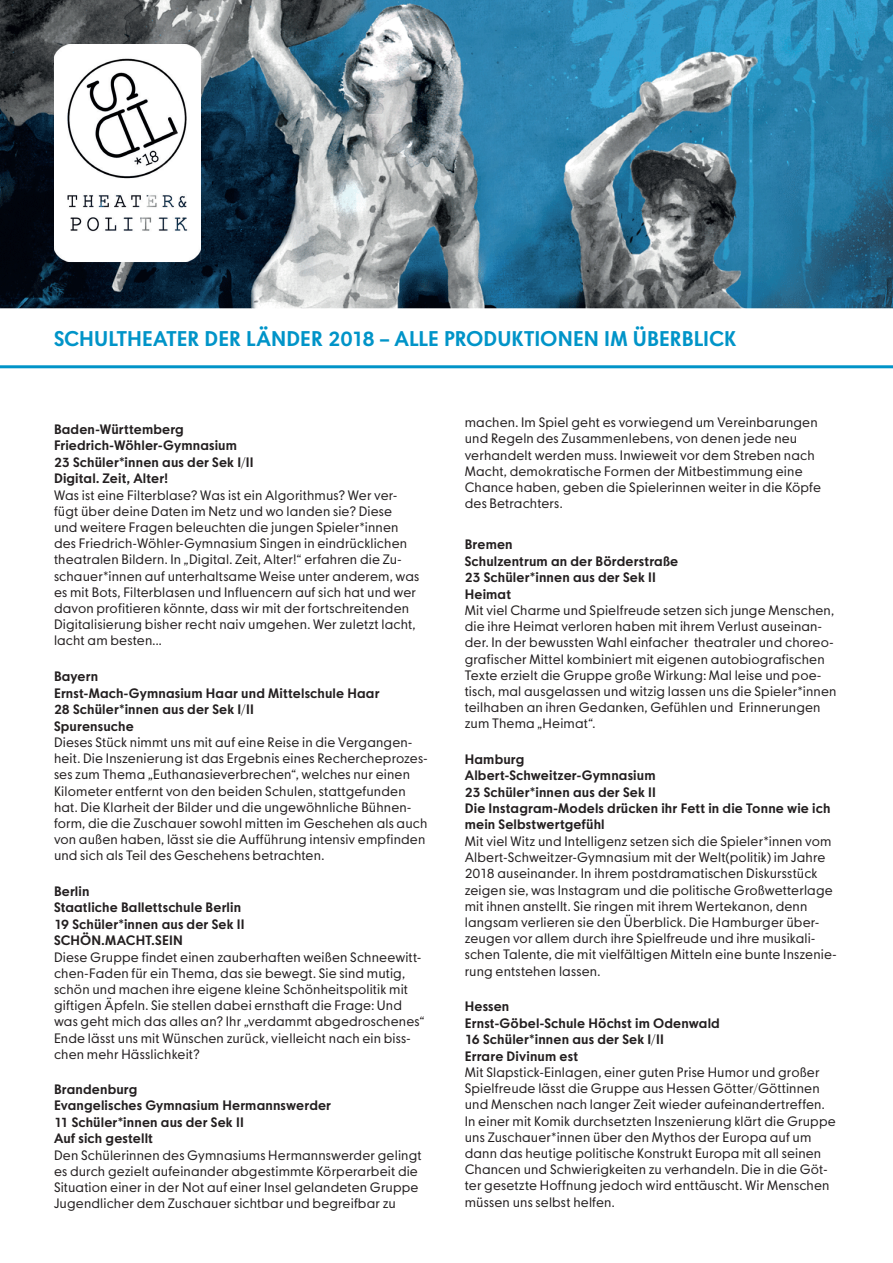
<style>
.page{position:relative;width:893px;height:1263px;background:#fff}
.page>*{position:absolute;margin:0;border:0;box-sizing:border-box;transform-origin:0 0}
.t1{font:700 21px "Moskau Grotesk";letter-spacing:.005em;color:#0094c8}
.t2{font:13.5px/16.2px "Moskau Grotesk";letter-spacing:.01em;color:#231f20}
.t3{font:700 13.5px/16.5px "Moskau Grotesk";letter-spacing:.01em;color:#231f20}
</style>
<div class="page">
<img style="left:0;top:0;width:893px;height:308px">
<img style="left:54px;top:44px;width:147px;height:218px">
<img style="left:69px;top:55px;width:119px;height:130px">
<hr style="left:0;top:365px;width:893px;height:3px;background:#0094c8">
<h1 class="t1" style="left:54px;top:326px;width:684px">SCHULTHEATER DER LÄNDER 2018 – ALLE PRODUKTIONEN IM ÜBERBLICK</h1>
<p class="t3" style="left:54px;top:421px;width:201px">Baden-Württemberg<br>Friedrich-Wöhler-Gymnasium<br>23 Schüler*innen aus der Sek I/II<br>Digital. Zeit, Alter!</p>
<p class="t2" style="left:54px;top:487px;width:367px">Was ist eine Filterblase? Was ist ein Algorithmus? Wer ver&shy;fügt über deine Daten im Netz und wo landen sie? Diese<br>und weitere Fragen beleuchten die jungen Spieler*innen des Friedrich-Wöhler-Gymnasium Singen in eindrücklichen theatralen Bildern. In „Digital. Zeit, Alter!“ erfahren die Zu&shy;schauer*innen auf unterhaltsame Weise unter anderem, was es mit Bots, Filterblasen und Influencern auf sich hat und wer davon profitieren könnte, dass wir mit der fortschreitenden Digitalisierung bisher recht naiv umgehen. Wer zuletzt lacht, lacht am besten...</p>
<p class="t3" style="left:54px;top:668px;width:327px">Bayern<br>Ernst-Mach-Gymnasium Haar und Mittelschule Haar<br>28 Schüler*innen aus der Sek I/II<br>Spurensuche</p>
<p class="t2" style="left:54px;top:734px;width:375px">Dieses Stück nimmt uns mit auf eine Reise in die Vergangen&shy;heit. Die Inszenierung ist das Ergebnis eines Rechercheprozes&shy;ses zum Thema „Euthanasieverbrechen“, welches nur einen Kilometer entfernt von den beiden Schulen, stattgefunden hat. Die Klarheit der Bilder und die ungewöhnliche Bühnen&shy;form, die die Zuschauer sowohl mitten im Geschehen als auch von außen haben, lässt sie die Aufführung intensiv empfinden und sich als Teil des Geschehens betrachten.</p>
<p class="t3" style="left:54px;top:883px;width:192px">Berlin<br>Staatliche Ballettschule Berlin<br>19 Schüler*innen aus der Sek II<br>SCHÖN.MACHT.SEIN</p>
<p class="t2" style="left:54px;top:949px;width:372px">Diese Gruppe findet einen zauberhaften weißen Schneewitt&shy;chen-Faden für ein Thema, das sie bewegt. Sie sind mutig, schön und machen ihre eigene kleine Schönheitspolitik mit giftigen Äpfeln. Sie stellen dabei ernsthaft die Frage: Und was geht mich das alles an? Ihr „verdammt abgedroschenes“ Ende lässt uns mit Wünschen zurück, vielleicht nach ein biss&shy;chen mehr Hässlichkeit?</p>
<p class="t3" style="left:54px;top:1081px;width:279px">Brandenburg<br>Evangelisches Gymnasium Hermannswerder<br>11 Schüler*innen aus der Sek II<br>Auf sich gestellt</p>
<p class="t2" style="left:54px;top:1147px;width:369px">Den Schülerinnen des Gymnasiums Hermannswerder gelingt es durch gezielt aufeinander abgestimmte Körperarbeit die Situation einer in der Not auf einer Insel gelandeten Gruppe Jugendlicher dem Zuschauer sichtbar und begreifbar zu</p>
<p class="t2" style="left:465px;top:414px;width:358px">machen. Im Spiel geht es vorwiegend um Vereinbarungen und Regeln des Zusammenlebens, von denen jede neu verhandelt werden muss. Inwieweit vor dem Streben nach Macht, demokratische Formen der Mitbestimmung eine Chance haben, geben die Spielerinnen weiter in die Köpfe des Betrachters.</p>
<p class="t3" style="left:465px;top:536px;width:215px">Bremen<br>Schulzentrum an der Börderstraße<br>23 Schüler*innen aus der Sek II<br>Heimat</p>
<p class="t2" style="left:465px;top:602px;width:373px">Mit viel Charme und Spielfreude setzen sich junge Menschen, die ihre Heimat verloren haben mit ihrem Verlust auseinan&shy;der. In der bewussten Wahl einfacher theatraler und choreo&shy;grafischer Mittel kombiniert mit eigenen autobiografischen Texte erzielt die Gruppe große Wirkung: Mal leise und poe&shy;tisch, mal ausgelassen und witzig lassen uns die Spieler*innen teilhaben an ihren Gedanken, Gefühlen und Erinnerungen zum Thema „Heimat“.</p>
<p class="t3" style="left:465px;top:751px;width:367px">Hamburg<br>Albert-Schweitzer-Gymnasium<br>23 Schüler*innen aus der Sek II<br>Die Instagram-Models drücken ihr Fett in die Tonne wie ich mein Selbstwertgefühl</p>
<p class="t2" style="left:465px;top:833px;width:373px">Mit viel Witz und Intelligenz setzen sich die Spieler*innen vom Albert-Schweitzer-Gymnasium mit der Welt(politik) im Jahre 2018 auseinander. In ihrem postdramatischen Diskursstück zeigen sie, was Instagram und die politische Großwetterlage mit ihnen anstellt. Sie ringen mit ihrem Wertekanon, denn langsam verlieren sie den Überblick. Die Hamburger über&shy;zeugen vor allem durch ihre Spielfreude und ihre musikali&shy;schen Talente, die mit vielfältigen Mitteln eine bunte Inszenie&shy;rung entstehen lassen.</p>
<p class="t3" style="left:465px;top:998px;width:257px">Hessen<br>Ernst-Göbel-Schule Höchst im Odenwald<br>16 Schüler*innen aus der Sek I/II<br>Errare Divinum est</p>
<p class="t2" style="left:465px;top:1064px;width:373px">Mit Slapstick-Einlagen, einer guten Prise Humor und großer Spielfreude lässt die Gruppe aus Hessen Götter/Göttinnen und Menschen nach langer Zeit wieder aufeinandertreffen.<br>In einer mit Komik durchsetzten Inszenierung klärt die Gruppe uns Zuschauer*innen über den Mythos der Europa auf um dann das heutige politische Konstrukt Europa mit all seinen Chancen und Schwierigkeiten zu verhandeln. Die in die Göt&shy;ter gesetzte Hoffnung jedoch wird enttäuscht. Wir Menschen müssen uns selbst helfen.</p>
</div>
